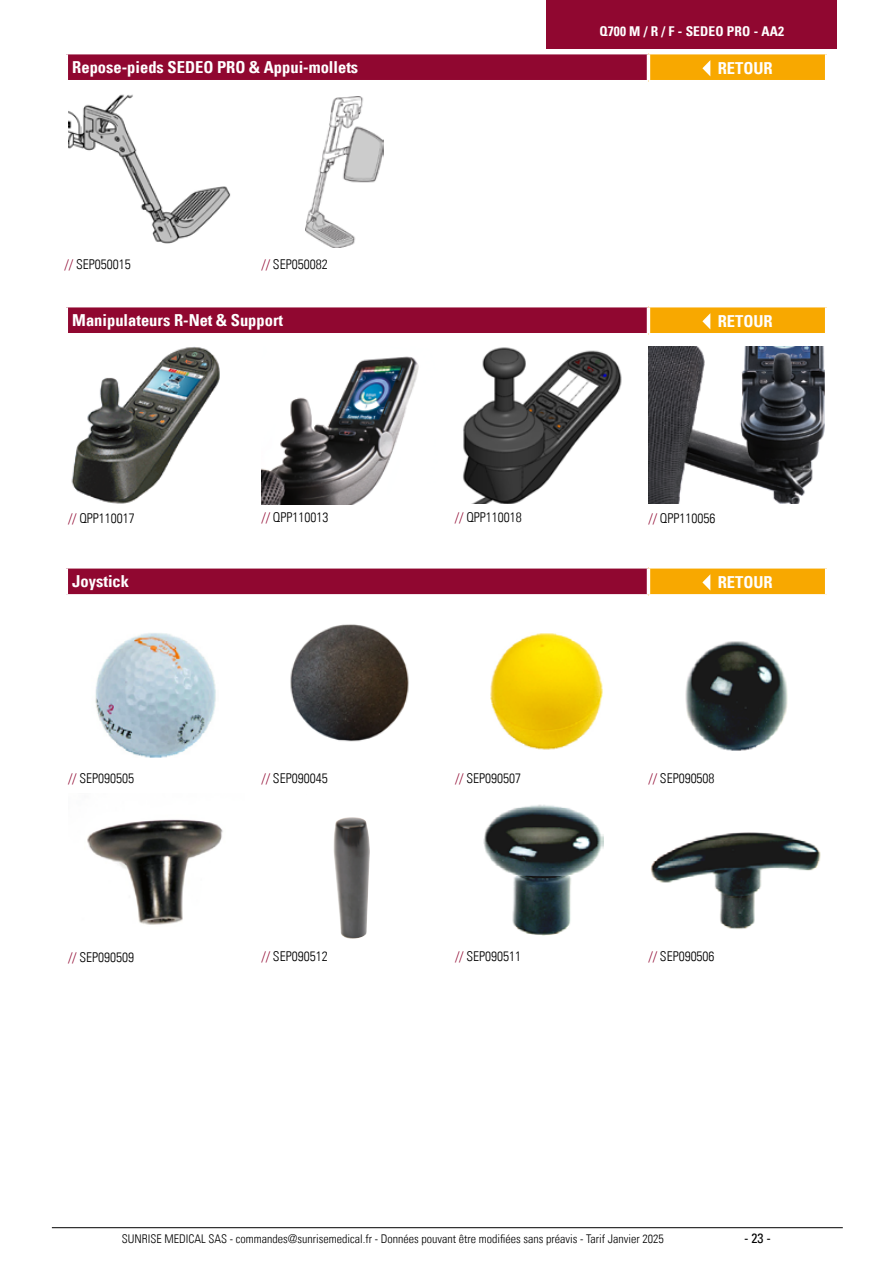
<style>
.page{position:relative;width:893px;height:1263px;background:#fff}
.page>*{position:absolute;margin:0;border:0;box-sizing:border-box;transform-origin:0 0}
.t1{font:16.5px "Univers Com 67 Bold Cond";color:#fff}
.t2{font:13.5px "Univers Com 47 Light Cond";color:#000}
.t3{font:13.5px "Univers Com 67 Bold Cond";letter-spacing:.01em;color:#fff}
.t4{font:condensed 13.5px "Univers Com 57";color:#000}
.t5{font:12px "Univers Com 47 Light Cond";color:#000}
.s1{color:#900730}
</style>
<div class="page">
<div style="left:66px;top:306px;width:582px;height:29px;background:#900730"></div>
<div style="left:648px;top:306px;width:179px;height:29px;background:#f8a800"></div>
<hr style="left:648px;top:304px;width:180px;height:3px;background:#fff">
<hr style="left:825px;top:307px;width:3px;height:26px;background:#fff">
<hr style="left:648px;top:333px;width:180px;height:3px;background:#fff">
<hr style="left:65px;top:304px;width:583px;height:3px;background:#fff">
<hr style="left:65px;top:307px;width:3px;height:26px;background:#fff">
<hr style="left:647px;top:307px;width:3px;height:26px;background:#fff">
<hr style="left:65px;top:333px;width:583px;height:3px;background:#fff">
<svg style="left:702px;top:313px;width:8px;height:16px"></svg>
<div style="left:66px;top:53px;width:582px;height:29px;background:#900730"></div>
<div style="left:648px;top:53px;width:179px;height:29px;background:#f8a800"></div>
<hr style="left:648px;top:51px;width:180px;height:3px;background:#fff">
<hr style="left:825px;top:54px;width:3px;height:26px;background:#fff">
<hr style="left:648px;top:80px;width:180px;height:3px;background:#fff">
<hr style="left:65px;top:51px;width:583px;height:3px;background:#fff">
<hr style="left:65px;top:54px;width:3px;height:26px;background:#fff">
<hr style="left:647px;top:54px;width:3px;height:26px;background:#fff">
<hr style="left:65px;top:80px;width:583px;height:3px;background:#fff">
<svg style="left:702px;top:60px;width:8px;height:16px"></svg>
<div style="left:66px;top:567px;width:582px;height:29px;background:#900730"></div>
<div style="left:648px;top:567px;width:179px;height:29px;background:#f8a800"></div>
<hr style="left:648px;top:565px;width:180px;height:3px;background:#fff">
<hr style="left:825px;top:568px;width:3px;height:26px;background:#fff">
<hr style="left:648px;top:594px;width:180px;height:3px;background:#fff">
<hr style="left:65px;top:565px;width:583px;height:3px;background:#fff">
<hr style="left:65px;top:568px;width:3px;height:26px;background:#fff">
<hr style="left:647px;top:568px;width:3px;height:26px;background:#fff">
<hr style="left:65px;top:594px;width:583px;height:3px;background:#fff">
<svg style="left:702px;top:574px;width:8px;height:16px"></svg>
<img style="left:68px;top:94px;width:163px;height:150px">
<img style="left:306px;top:97px;width:78px;height:150px">
<img style="left:261px;top:356px;width:158px;height:148px">
<img style="left:71px;top:347px;width:149px;height:157px">
<img style="left:648px;top:347px;width:177px;height:157px">
<img style="left:463px;top:347px;width:159px;height:157px">
<img style="left:95px;top:633px;width:121px;height:125px">
<img style="left:650px;top:832px;width:171px;height:97px">
<img style="left:685px;top:641px;width:103px;height:110px">
<img style="left:490px;top:633px;width:113px;height:117px">
<img style="left:333px;top:817px;width:19px;height:42px">
<img style="left:87px;top:819px;width:136px;height:106px">
<img style="left:483px;top:804px;width:121px;height:131px">
<img style="left:290px;top:624px;width:119px;height:118px">
<div style="left:546px;top:0;width:291px;height:48px;background:#900730"></div>
<hr style="left:52px;top:1227px;width:791px;height:1px;background:#000">
<p class="t3" style="left:599px;top:23px;width:186px">Q700 M / R / F - SEDEO PRO - AA2</p>
<p class="t1" style="left:72px;top:57px;width:288px">Repose-pieds SEDEO PRO &amp; Appui-mollets</p>
<p class="t1" style="left:718px;top:58px;width:57px">RETOUR</p>
<p class="t2" style="left:65px;top:256px;width:68px"><span class="s1">//</span> SEP050015</p>
<p class="t2" style="left:261px;top:256px;width:68px"><span class="s1">//</span> SEP050082</p>
<p class="t1" style="left:72px;top:310px;width:212px">Manipulateurs R-Net &amp; Support</p>
<p class="t1" style="left:718px;top:311px;width:57px">RETOUR</p>
<p class="t2" style="left:68px;top:510px;width:68px"><span class="s1">//</span> QPP110017</p>
<p class="t2" style="left:261px;top:509px;width:68px"><span class="s1">//</span> QPP110013</p>
<p class="t2" style="left:455px;top:509px;width:68px"><span class="s1">//</span> QPP110018</p>
<p class="t2" style="left:648px;top:510px;width:68px"><span class="s1">//</span> QPP110056</p>
<p class="t1" style="left:72px;top:571px;width:58px">Joystick</p>
<p class="t1" style="left:718px;top:572px;width:57px">RETOUR</p>
<p class="t2" style="left:68px;top:770px;width:68px"><span class="s1">//</span> SEP090505</p>
<p class="t2" style="left:68px;top:949px;width:68px"><span class="s1">//</span> SEP090509</p>
<p class="t2" style="left:261px;top:770px;width:68px"><span class="s1">//</span> SEP090045</p>
<p class="t2" style="left:455px;top:770px;width:68px"><span class="s1">//</span> SEP090507</p>
<p class="t2" style="left:648px;top:770px;width:68px"><span class="s1">//</span> SEP090508</p>
<p class="t2" style="left:262px;top:948px;width:68px"><span class="s1">//</span> SEP090512</p>
<p class="t2" style="left:648px;top:948px;width:68px"><span class="s1">//</span> SEP090506</p>
<p class="t2" style="left:455px;top:948px;width:68px"><span class="s1">//</span> SEP090511</p>
<p class="t5" style="left:122px;top:1231px;width:543px">SUNRISE MEDICAL SAS - commandes@sunrisemedical.fr - Données pouvant être modifiées sans préavis - Tarif Janvier 2025</p>
<p class="t4" style="left:744px;top:1229px;width:28px">- 23 -</p>
</div>
